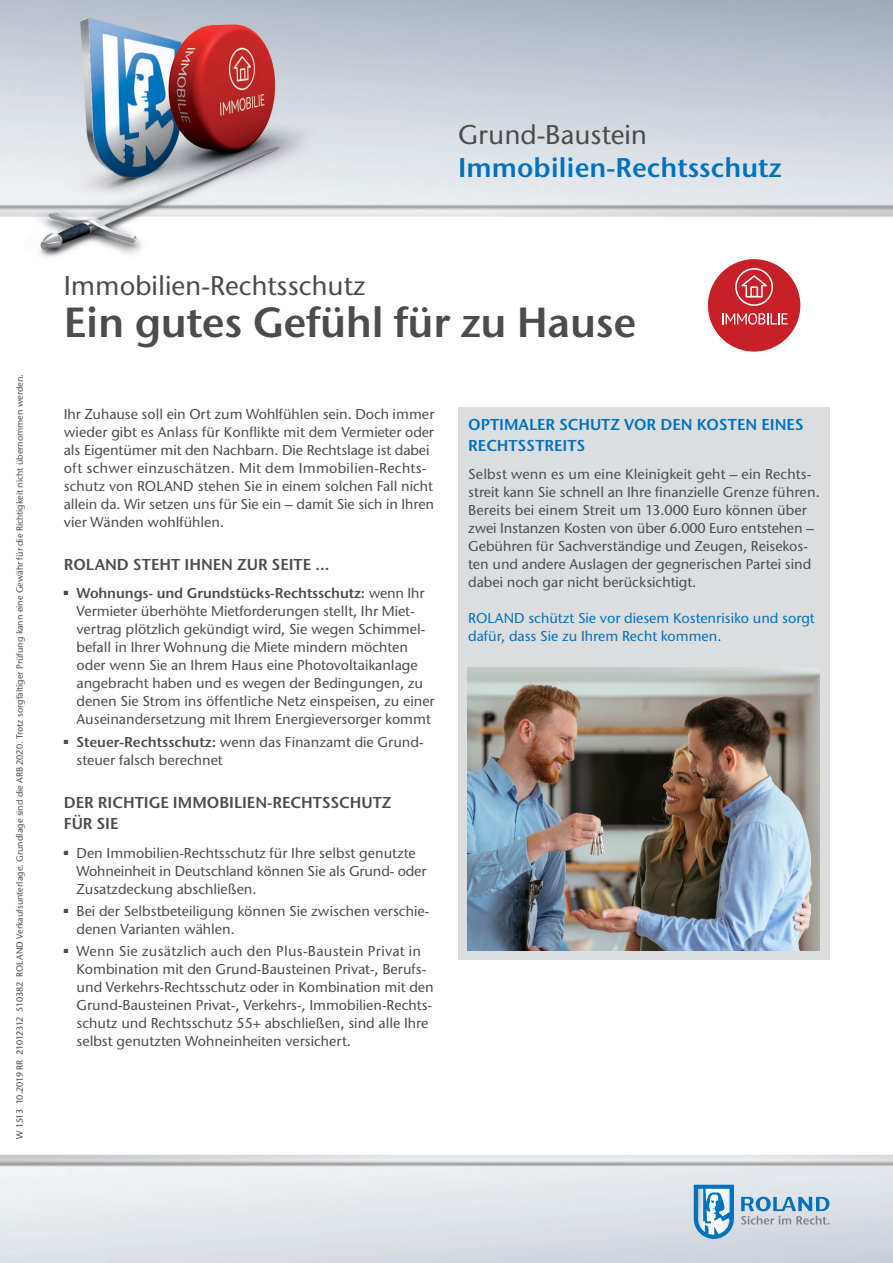
<style>
.page{position:relative;width:893px;height:1263px;background:#fff}
.page>*{position:absolute;margin:0;border:0;box-sizing:border-box;transform-origin:0 0}
._02_Subhead{font:600 42px "Stone Sans ITC Std";letter-spacing:-.01em;color:#4b4c4d}
._04_Copytext{font:600 27px/33px "Stone Sans ITC Std";color:#0072bc}
._01_Head{font:500 27px "Stone Sans ITC Std";color:#4b4c4d}
._03_Copyhead{font:600 15.75px/21px "Stone Sans ITC Std";color:#4b4c4d}
._03_Copyhead-2{font:600 15.75px/21px "Stone Sans ITC Std";color:#0072bc}
._04_Copytext-2{font:500 14.25px/18px "Stone Sans ITC Std";color:#4b4c4d}
._04_Copytext-3{font:500 14.25px/18px "Stone Sans ITC Std";color:#0072bc}
._04_Copytext-4{font:500 9px "Stone Sans ITC Std";color:#4b4c4d}
.s1{font-weight:500;color:#4b4c4d}
.s2{font-weight:600}
</style>
<div class="page">
<img style="left:0;top:0;width:893px;height:260px">
<svg style="left:741px;top:1196px;width:88px;height:28px;background:#9bbbd1"></svg>
<svg style="left:694px;top:1185px;width:40px;height:54px"></svg>
<div style="left:708px;top:259px;width:92px;height:93px;background:#c82028;border-radius:50%"></div>
<svg style="left:735px;top:268px;width:38px;height:38px"></svg>
<svg style="left:722px;top:313px;width:66px;height:12px"></svg>
<div style="left:458px;top:407px;width:371px;height:552px;background:#dcdddf"></div>
<img style="left:467px;top:668px;width:353px;height:282px">
<p class="_04_Copytext" style="left:458px;top:117px;width:325px"><span class="s1">Grund-Baustein<br></span>Immobilien-Rechtsschutz</p>
<p class="_04_Copytext-4" style="left:14px;top:1138px;width:766px;rotate:-90deg">W 1513 10.2019 RR 21012312 510382 ROLAND Verkaufsunterlage. Grundlage sind die ARB 2020. Trotz sorgfältiger Prüfung kann eine Gewähr für die Richtigkeit nicht übernommen werden.</p>
<p class="_01_Head" style="left:64px;top:269px;width:303px">Immobilien-Rechtsschutz</p>
<p class="_02_Subhead" style="left:64px;top:296px;width:574px">Ein gutes Gefühl für zu Hause</p>
<p class="_04_Copytext-2" style="left:64px;top:405px;width:372px">Ihr Zuhause soll ein Ort zum Wohlfühlen sein. Doch immer wieder gibt es Anlass für Konflikte mit dem Vermieter oder als Eigentümer mit den Nachbarn. Die Rechtslage ist dabei oft schwer einzuschätzen. Mit dem Immobilien-Rechts&shy;schutz von ROLAND stehen Sie in einem solchen Fall nicht allein da. Wir setzen uns für Sie ein – damit Sie sich in Ihren vier Wänden wohlfühlen.</p>
<p class="_03_Copyhead" style="left:64px;top:554px;width:267px">ROLAND STEHT IHNEN ZUR SEITE …</p>
<p class="_04_Copytext-2" style="left:77px;top:584px;width:360px;text-indent:-13px">■ <span class="s2">Wohnungs- und Grundstücks-Rechtsschutz:</span> wenn Ihr Vermieter überhöhte Mietforderungen stellt, Ihr Miet&shy;vertrag plötzlich gekündigt wird, Sie wegen Schimmel&shy;befall in Ihrer Wohnung die Miete mindern möchten oder wenn Sie an Ihrem Haus eine Photovoltaikanlage angebracht haben und es wegen der Bedingungen, zu denen Sie Strom ins öffentliche Netz einspeisen, zu einer Auseinandersetzung mit Ihrem Energieversorger kommt</p>
<p class="_04_Copytext-2" style="left:77px;top:733px;width:349px;text-indent:-13px">■ <span class="s2">Steuer-Rechtsschutz:</span> wenn das Finanzamt die Grund&shy;steuer falsch berechnet</p>
<p class="_03_Copyhead" style="left:64px;top:792px;width:329px">DER RICHTIGE IMMOBILIEN-RECHTSSCHUTZ<br>FÜR SIE</p>
<p class="_04_Copytext-2" style="left:77px;top:843px;width:351px;text-indent:-13px">■ Den Immobilien-Rechtsschutz für Ihre selbst genutzte<br>Wohneinheit in Deutschland können Sie als Grund- oder<br>Zusatzdeckung abschließen.</p>
<p class="_04_Copytext-2" style="left:77px;top:902px;width:354px;text-indent:-13px">■ Bei der Selbstbeteiligung können Sie zwischen verschie&shy;denen Varianten wählen.</p>
<p class="_04_Copytext-2" style="left:77px;top:942px;width:359px;text-indent:-13px">■ Wenn Sie zusätzlich auch den Plus-Baustein Privat in Kombination mit den Grund-Bausteinen Privat-, Berufs&shy;und Verkehrs-Rechtsschutz oder in Kombination mit den Grund-Bausteinen Privat-, Verkehrs-, Immobilien-Rechts&shy;schutz und Rechtsschutz 55+ abschließen, sind alle Ihre selbst genutzten Wohneinheiten versichert.</p>
<p class="_03_Copyhead-2" style="left:468px;top:414px;width:337px">OPTIMALER SCHUTZ VOR DEN KOSTEN EINES<br>RECHTSSTREITS</p>
<p class="_04_Copytext-2" style="left:468px;top:465px;width:353px">Selbst wenn es um eine Kleinigkeit geht – ein Rechts&shy;streit kann Sie schnell an Ihre finanzielle Grenze führen.<br>Bereits bei einem Streit um 13.000 Euro können über zwei Instanzen Kosten von über 6.000 Euro entstehen – Gebühren für Sachverständige und Zeugen, Reisekos&shy;ten und andere Auslagen der gegnerischen Partei sind dabei noch gar nicht berücksichtigt.</p>
<p class="_04_Copytext-3" style="left:468px;top:609px;width:348px">ROLAND schützt Sie vor diesem Kostenrisiko und sorgt dafür, dass Sie zu Ihrem Recht kommen.</p>
</div>
